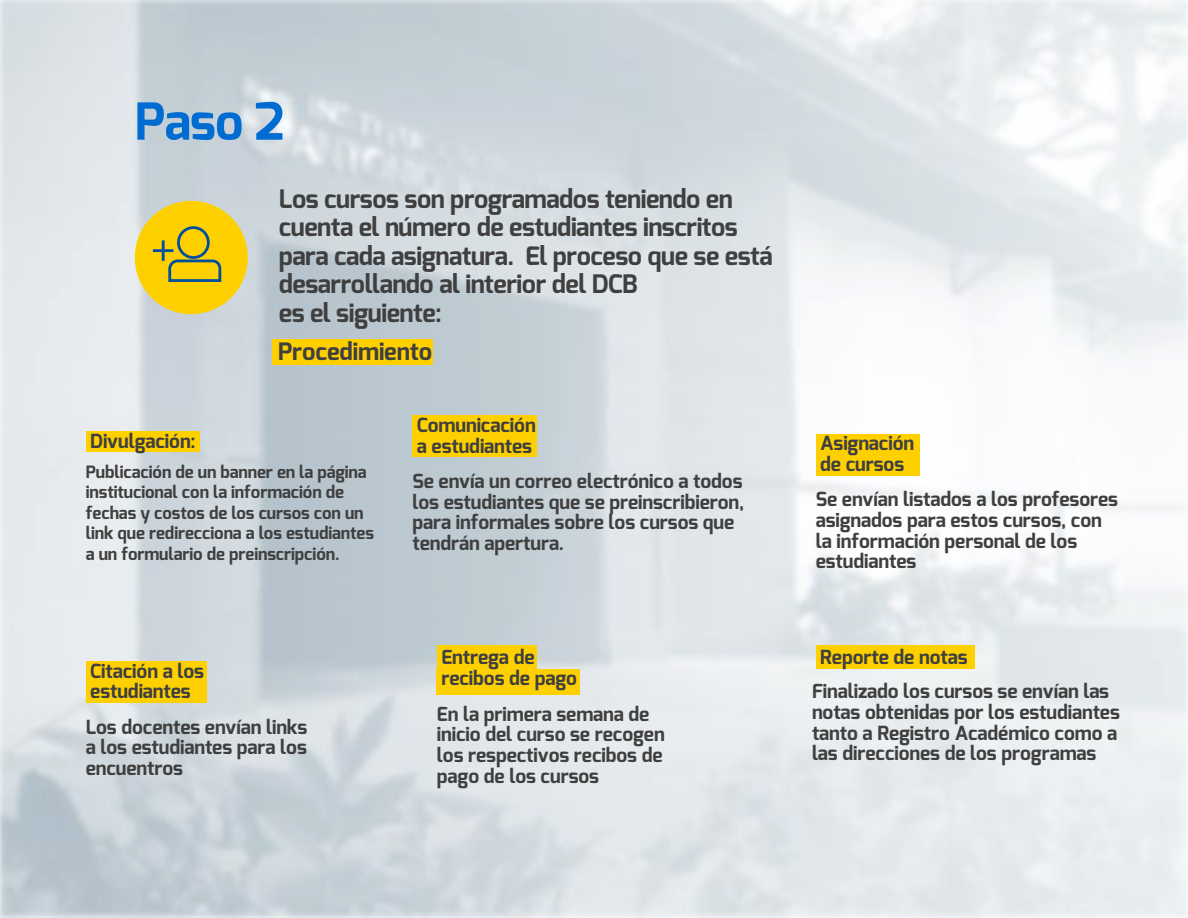
<style>
.page{position:relative;width:1188px;height:918px;background:#fff}
.page>*{position:absolute;margin:0;border:0;box-sizing:border-box;transform-origin:0 0}
.t1{font:700 51px "Exo";color:#006cd2}
.t2{font:700 25.5px/28.5px "Exo";letter-spacing:-.02em;color:#3f3f3f}
.t3{font:700 24px "Exo";letter-spacing:-.005em;color:#3f3f3f}
.t4{font:700 19.5px/20.7px "Exo";letter-spacing:-.005em;color:#3f3f3f}
.t5{font:700 16.95px/20.7px "Exo";letter-spacing:-.005em;color:#3f3f3f}
</style>
<div class="page">
<img style="left:0;top:0;width:1188px;height:918px">
<div style="left:135px;top:201px;width:113px;height:113px;background:#ffd000;border-radius:56px"></div>
<div style="left:177px;top:226px;width:33px;height:33px;border:3px solid #004f9f;border-radius:50%"></div>
<svg style="left:168px;top:258px;width:54px;height:24px"></svg>
<hr style="left:162px;top:240px;width:3px;height:21px;background:#004f9f">
<hr style="left:153px;top:249px;width:20px;height:3px;background:#004f9f">
<div style="left:273px;top:339px;width:160px;height:26px;background:#ffd000"></div>
<div style="left:86px;top:432px;width:114px;height:20px;background:#ffd000"></div>
<div style="left:816px;top:434px;width:104px;height:21px;background:#ffd000"></div>
<div style="left:816px;top:455px;width:104px;height:20px;background:#ffd000"></div>
<div style="left:86px;top:661px;width:120px;height:21px;background:#ffd000"></div>
<div style="left:86px;top:682px;width:120px;height:21px;background:#ffd000"></div>
<div style="left:437px;top:646px;width:99px;height:23px;background:#ffd000"></div>
<div style="left:437px;top:669px;width:143px;height:25px;background:#ffd000"></div>
<div style="left:816px;top:646px;width:158px;height:23px;background:#ffd000"></div>
<div style="left:412px;top:415px;width:125px;height:21px;background:#ffd000"></div>
<div style="left:412px;top:436px;width:125px;height:21px;background:#ffd000"></div>
<h1 class="t1" style="left:135px;top:89px;width:151px">Paso 2</h1>
<p class="t4" style="left:90px;top:431px;width:107px">Divulgación:</p>
<h2 class="t2" style="left:279px;top:184px;width:495px">Los cursos son programados teniendo en cuenta el número de estudiantes inscritos para cada asignatura. El proceso que se está desarrollando al interior del DCB<br>es el siguiente:</h2>
<p class="t3" style="left:278px;top:336px;width:156px">Procedimiento</p>
<p class="t4" style="left:417px;top:415px;width:120px">Comunicación a estudiantes</p>
<p class="t5" style="left:86px;top:461px;width:290px">Publicación de un banner en la página institucional con la información de fechas y costos de los cursos con un link que redirecciona a los estudiantes a un formulario de preinscripción.</p>
<p class="t4" style="left:90px;top:660px;width:115px">Citación a los estudiantes</p>
<p class="t4" style="left:86px;top:716px;width:223px;text-align:justify">Los docentes envían links a los estudiantes para los encuentros</p>
<p class="t4" style="left:412px;top:471px;width:333px">Se envía un correo electrónico a todos los estudiantes que se preinscribieron, para informales sobre los cursos que tendrán apertura.</p>
<p class="t4" style="left:441px;top:647px;width:137px">Entrega de recibos de pago</p>
<p class="t4" style="left:437px;top:703px;width:229px">En la primera semana de inicio del curso se recogen los respectivos recibos de pago de los cursos</p>
<p class="t4" style="left:820px;top:433px;width:95px">Asignación de cursos</p>
<p class="t4" style="left:816px;top:489px;width:304px">Se envían listados a los profesores asignados para estos cursos, con la información personal de los estudiantes</p>
<p class="t4" style="left:820px;top:647px;width:149px">Reporte de notas</p>
<p class="t4" style="left:812px;top:681px;width:309px">Finalizado los cursos se envían las notas obtenidas por los estudiantes tanto a Registro Académico como a las direcciones de los programas</p>
</div>
